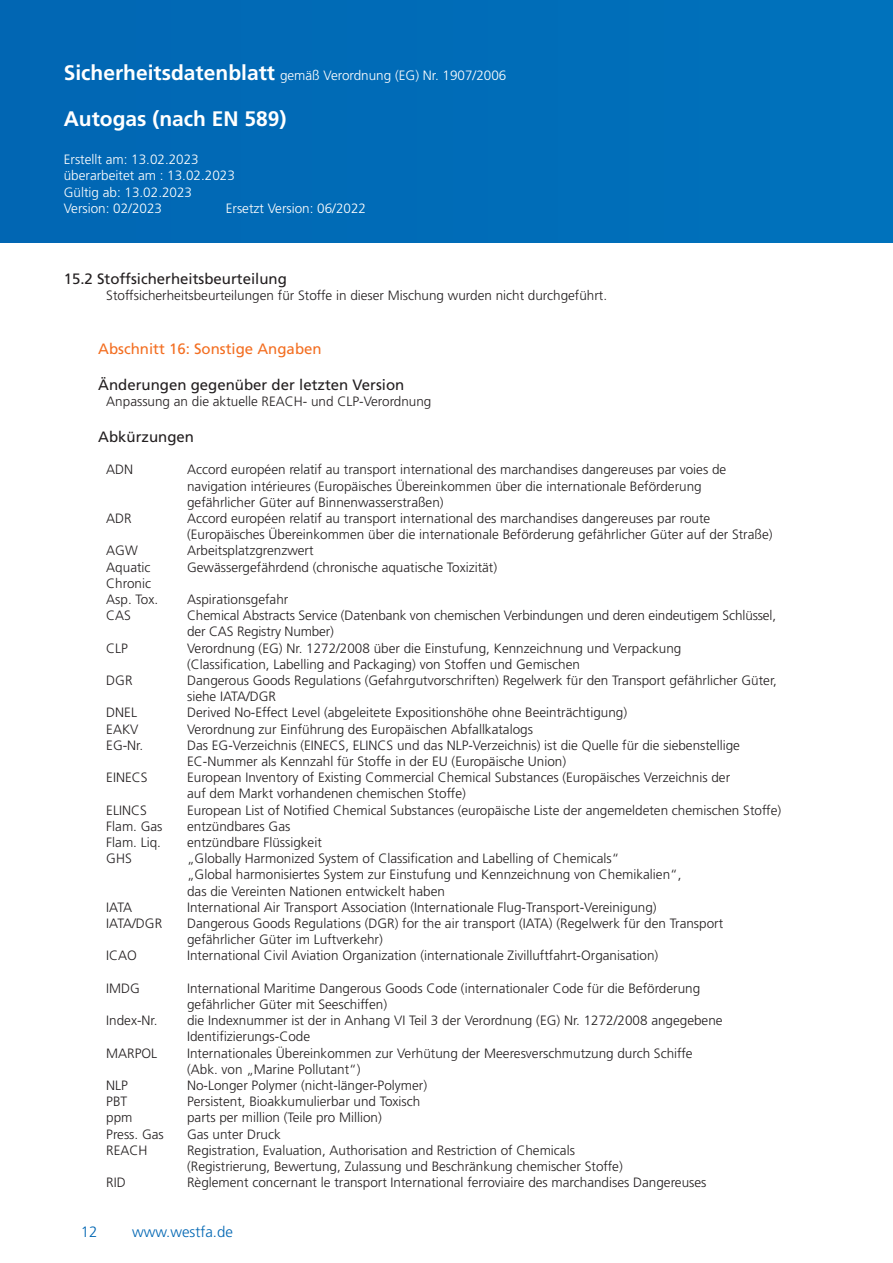
<style>
.page{position:relative;width:893px;height:1263px;background:#fff}
.page>*{position:absolute;margin:0;border:0;box-sizing:border-box;transform-origin:0 0}
.t1{font:700 21px "Frutiger LT Std";color:#fff}
.t2{font:15px "Frutiger LT Std";color:#231f20}
.t3{font:15px "Frutiger LT Std";color:#f36e21}
.t4{font:300 15px "Frutiger LT Std";color:#0166b3}
.Fließtext{font:300 13.5px "Frutiger LT Std";color:#231f20}
.t5{font:300 13.5px/16.2px "Frutiger LT Std";color:#fff}
.s1{font-weight:700;font-size:21px}
</style>
<div class="page">
<div style="left:0;top:0;width:893px;height:242px;background:#006cb7"></div>
<p class="t5" style="left:64px;top:67px;width:444px"><span class="s1">Sicherheitsdatenblatt</span> gemäß Verordnung (EG) Nr. 1907/2006</p>
<h1 class="t1" style="left:64px;top:107px;width:224px">Autogas (nach EN 589)</h1>
<p class="t5" style="left:64px;top:152px;width:173px">Erstellt am: 13.02.2023 überarbeitet am : 13.02.2023<br>Gültig ab: 13.02.2023<br>Version: 02/2023</p>
<p class="t5" style="left:226px;top:200px;width:142px">Ersetzt Version: 06/2022</p>
<p class="t2" style="left:64px;top:269px;width:225px">15.2 Stoffsicherheitsbeurteilung</p>
<p class="Fließtext" style="left:106px;top:287px;width:502px">Stoffsicherheitsbeurteilungen für Stoffe in dieser Mischung wurden nicht durchgeführt.</p>
<p class="t3" style="left:98px;top:340px;width:225px">Abschnitt 16: Sonstige Angaben</p>
<p class="t2" style="left:98px;top:376px;width:308px">Änderungen gegenüber der letzten Version</p>
<p class="Fließtext" style="left:106px;top:394px;width:327px">Anpassung an die aktuelle REACH- und CLP-Verordnung</p>
<p class="t2" style="left:98px;top:428px;width:97px">Abkürzungen</p>
<p class="Fließtext" style="left:106px;top:462px;width:29px">ADN</p>
<p class="Fließtext" style="left:187px;top:462px;width:541px">Accord européen relatif au transport international des marchandises dangereuses par voies de</p>
<p class="Fließtext" style="left:187px;top:478px;width:516px">navigation intérieures (Europäisches Übereinkommen über die internationale Beförderung</p>
<p class="Fließtext" style="left:187px;top:494px;width:258px">gefährlicher Güter auf Binnenwasserstraßen)</p>
<p class="Fließtext" style="left:106px;top:511px;width:27px">ADR</p>
<p class="Fließtext" style="left:187px;top:511px;width:525px">Accord européen relatif au transport international des marchandises dangereuses par route</p>
<p class="Fließtext" style="left:187px;top:527px;width:587px">(Europäisches Übereinkommen über die internationale Beförderung gefährlicher Güter auf der Straße)</p>
<p class="Fließtext" style="left:106px;top:543px;width:33px">AGW</p>
<p class="Fließtext" style="left:187px;top:543px;width:128px">Arbeitsplatzgrenzwert</p>
<p class="Fließtext" style="left:106px;top:559px;width:46px">Aquatic</p>
<p class="Fließtext" style="left:187px;top:559px;width:312px">Gewässergefährdend (chronische aquatische Toxizität)</p>
<p class="Fließtext" style="left:106px;top:575px;width:46px">Chronic</p>
<p class="Fließtext" style="left:106px;top:592px;width:53px">Asp. Tox.</p>
<p class="Fließtext" style="left:187px;top:592px;width:103px">Aspirationsgefahr</p>
<p class="Fließtext" style="left:106px;top:608px;width:26px">CAS</p>
<p class="Fließtext" style="left:187px;top:608px;width:591px">Chemical Abstracts Service (Datenbank von chemischen Verbindungen und deren eindeutigem Schlüssel,</p>
<p class="Fließtext" style="left:187px;top:624px;width:148px">der CAS Registry Number)</p>
<p class="Fließtext" style="left:106px;top:640px;width:23px">CLP</p>
<p class="Fließtext" style="left:187px;top:640px;width:496px">Verordnung (EG) Nr. 1272/2008 über die Einstufung, Kennzeichnung und Verpackung</p>
<p class="Fließtext" style="left:187px;top:656px;width:394px">(Classification, Labelling and Packaging) von Stoffen und Gemischen</p>
<p class="Fließtext" style="left:106px;top:673px;width:28px">DGR</p>
<p class="Fließtext" style="left:187px;top:673px;width:591px">Dangerous Goods Regulations (Gefahrgutvorschriften) Regelwerk für den Transport gefährlicher Güter,</p>
<p class="Fließtext" style="left:187px;top:689px;width:90px">siehe IATA/DGR</p>
<p class="Fließtext" style="left:106px;top:705px;width:32px">DNEL</p>
<p class="Fließtext" style="left:187px;top:705px;width:442px">Derived No-Effect Level (abgeleitete Expositionshöhe ohne Beeinträchtigung)</p>
<p class="Fließtext" style="left:106px;top:721px;width:34px">EAKV</p>
<p class="Fließtext" style="left:187px;top:721px;width:347px">Verordnung zur Einführung des Europäischen Abfallkatalogs</p>
<p class="Fließtext" style="left:106px;top:737px;width:39px">EG-Nr.</p>
<p class="Fließtext" style="left:187px;top:737px;width:554px">Das EG-Verzeichnis (EINECS, ELINCS und das NLP-Verzeichnis) ist die Quelle für die siebenstellige</p>
<p class="Fließtext" style="left:187px;top:754px;width:381px">EC-Nummer als Kennzahl für Stoffe in der EU (Europäische Union)</p>
<p class="Fließtext" style="left:106px;top:770px;width:43px">EINECS</p>
<p class="Fließtext" style="left:187px;top:770px;width:545px">European Inventory of Existing Commercial Chemical Substances (Europäisches Verzeichnis der</p>
<p class="Fließtext" style="left:187px;top:786px;width:280px">auf dem Markt vorhandenen chemischen Stoffe)</p>
<p class="Fließtext" style="left:106px;top:802px;width:42px">ELINCS</p>
<p class="Fließtext" style="left:187px;top:802px;width:596px">European List of Notified Chemical Substances (europäische Liste der angemeldeten chemischen Stoffe)</p>
<p class="Fließtext" style="left:106px;top:818px;width:58px">Flam. Gas</p>
<p class="Fließtext" style="left:187px;top:818px;width:105px">entzündbares Gas</p>
<p class="Fließtext" style="left:106px;top:835px;width:56px">Flam. Liq.</p>
<p class="Fließtext" style="left:187px;top:835px;width:136px">entzündbare Flüssigkeit</p>
<p class="Fließtext" style="left:106px;top:851px;width:27px">GHS</p>
<p class="Fließtext" style="left:187px;top:851px;width:434px">„Globally Harmonized System of Classification and Labelling of Chemicals“</p>
<p class="Fließtext" style="left:187px;top:867px;width:496px">„Global harmonisiertes System zur Einstufung und Kennzeichnung von Chemikalien“,</p>
<p class="Fließtext" style="left:187px;top:883px;width:259px">das die Vereinten Nationen entwickelt haben</p>
<p class="Fließtext" style="left:106px;top:899px;width:27px">IATA</p>
<p class="Fließtext" style="left:187px;top:899px;width:471px">International Air Transport Association (Internationale Flug-Transport-Vereinigung)</p>
<p class="Fließtext" style="left:106px;top:916px;width:57px">IATA/DGR</p>
<p class="Fließtext" style="left:187px;top:916px;width:538px">Dangerous Goods Regulations (DGR) for the air transport (IATA) (Regelwerk für den Transport</p>
<p class="Fließtext" style="left:187px;top:932px;width:197px">gefährlicher Güter im Luftverkehr)</p>
<p class="Fließtext" style="left:106px;top:948px;width:32px">ICAO</p>
<p class="Fließtext" style="left:187px;top:948px;width:473px">International Civil Aviation Organization (internationale Zivilluftfahrt-Organisation)</p>
<p class="Fließtext" style="left:106px;top:980px;width:35px">IMDG</p>
<p class="Fließtext" style="left:187px;top:980px;width:515px">International Maritime Dangerous Goods Code (internationaler Code für die Beförderung</p>
<p class="Fließtext" style="left:187px;top:997px;width:201px">gefährlicher Güter mit Seeschiffen)</p>
<p class="Fließtext" style="left:106px;top:1013px;width:53px">Index-Nr.</p>
<p class="Fließtext" style="left:187px;top:1013px;width:537px">die Indexnummer ist der in Anhang VI Teil 3 der Verordnung (EG) Nr. 1272/2008 angegebene</p>
<p class="Fließtext" style="left:187px;top:1029px;width:125px">Identifizierungs-Code</p>
<p class="Fließtext" style="left:106px;top:1045px;width:53px">MARPOL</p>
<p class="Fließtext" style="left:187px;top:1045px;width:507px">Internationales Übereinkommen zur Verhütung der Meeresverschmutzung durch Schiffe</p>
<p class="Fließtext" style="left:187px;top:1061px;width:175px">(Abk. von „Marine Pollutant“)</p>
<p class="Fließtext" style="left:106px;top:1078px;width:23px">NLP</p>
<p class="Fließtext" style="left:187px;top:1078px;width:242px">No-Longer Polymer (nicht-länger-Polymer)</p>
<p class="Fließtext" style="left:106px;top:1094px;width:23px">PBT</p>
<p class="Fließtext" style="left:187px;top:1094px;width:235px">Persistent, Bioakkumulierbar und Toxisch</p>
<p class="Fließtext" style="left:106px;top:1110px;width:28px">ppm</p>
<p class="Fließtext" style="left:187px;top:1110px;width:196px">parts per million (Teile pro Million)</p>
<p class="Fließtext" style="left:106px;top:1126px;width:59px">Press. Gas</p>
<p class="Fließtext" style="left:187px;top:1126px;width:95px">Gas unter Druck</p>
<p class="Fließtext" style="left:106px;top:1142px;width:43px">REACH</p>
<p class="Fließtext" style="left:187px;top:1142px;width:389px">Registration, Evaluation, Authorisation and Restriction of Chemicals</p>
<p class="Fließtext" style="left:187px;top:1159px;width:437px">(Registrierung, Bewertung, Zulassung und Beschränkung chemischer Stoffe)</p>
<p class="Fließtext" style="left:106px;top:1175px;width:21px">RID</p>
<p class="Fließtext" style="left:187px;top:1175px;width:521px">Règlement concernant le transport International ferroviaire des marchandises Dangereuses</p>
<p class="t4" style="left:81px;top:1224px;width:18px">12</p>
<p class="t4" style="left:132px;top:1224px;width:102px">www.westfa.de</p>
</div>
